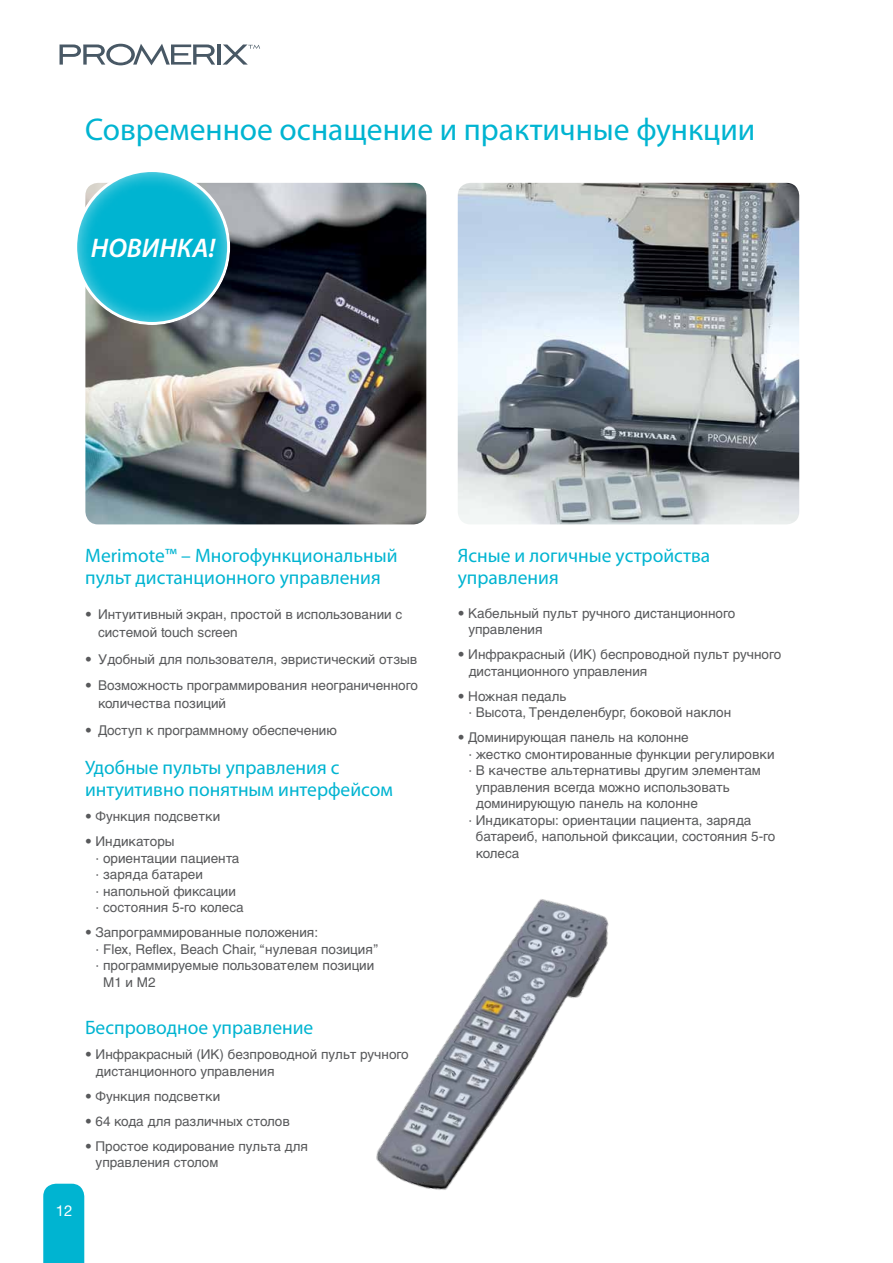
<style>
.page{position:relative;width:893px;height:1263px;background:#fff}
.page>*{position:absolute;margin:0;border:0;box-sizing:border-box;transform-origin:0 0}
.t1{font:31.5px "Myriad Pro";color:#00b4d1}
.t2{font:italic 600 27px "Myriad Pro";color:#fff}
.t3{font:19.5px/22.5px "Myriad Pro";color:#00b4d1}
.t4{font:15px "Helvetica Neue LT Pro";color:#fff}
.t5{font:13.5px/16.5px "Helvetica Cyr Upright";color:#58595b}
</style>
<div class="page">
<div style="left:43px;top:1184px;width:41px;height:79px;background:#00b4d1"></div>
<svg style="left:60px;top:44px;width:155px;height:21px"></svg>
<hr style="left:218px;top:45px;width:3px;height:20px;background:#485865">
<svg style="left:223px;top:45px;width:37px;height:20px"></svg>
<img style="left:458px;top:183px;width:341px;height:341px">
<img style="left:376px;top:899px;width:233px;height:291px">
<img style="left:85px;top:183px;width:341px;height:341px">
<div style="left:71px;top:166px;width:159px;height:159px;background:#fff;opacity:.75"></div>
<h1 class="t1" style="left:85px;top:110px;width:672px">Современное оснащение и практичные функции</h1>
<h2 class="t2" style="left:91px;top:230px;width:126px">НОВИНКА!</h2>
<h3 class="t3" style="left:85px;top:544px;width:314px">Merimote™ – Многофункциональный пульт дистанционного управления</h3>
<p class="t5" style="left:98px;top:606px;width:306px;line-height:18px;text-indent:-13px">• Интуитивный экран, простой в использовании с системой touch screen</p>
<p class="t5" style="left:85px;top:651px;width:334px">• Удобный для пользователя, эвристический отзыв</p>
<p class="t5" style="left:98px;top:677px;width:321px;line-height:18px;text-indent:-13px">• Возможность программирования неограниченного количества позиций</p>
<p class="t5" style="left:85px;top:722px;width:253px">• Доступ к программному обеспечению</p>
<h3 class="t3" style="left:85px;top:756px;width:309px">Удобные пульты управления с интуитивно понятным интерфейсом</h3>
<p class="t5" style="left:85px;top:808px;width:137px">• Функция подсветки</p>
<p class="t5" style="left:96px;top:833px;width:150px;text-indent:-11px">• Индикаторы<br>· ориентации пациента · заряда батареи<br>· напольной фиксации<br>· состояния 5-го колеса</p>
<p class="t5" style="left:85px;top:924px;width:235px">• Запрограммированные положения:</p>
<p class="t5" style="left:96px;top:941px;width:285px">· Flex, Reflex, Beach Chair, “нулевая позиция”</p>
<p class="t5" style="left:96px;top:957px;width:280px">· программируемые пользователем позиции</p>
<p class="t5" style="left:103px;top:974px;width:54px">M1 и M2</p>
<h3 class="t3" style="left:85px;top:1016px;width:230px">Беспроводное управление</h3>
<p class="t5" style="left:96px;top:1046px;width:315px;text-indent:-11px">• Инфракрасный (ИК) безпроводной пульт ручного дистанционного управления</p>
<p class="t5" style="left:85px;top:1088px;width:137px">• Функция подсветки</p>
<p class="t5" style="left:85px;top:1113px;width:206px">• 64 кода для различных столов</p>
<p class="t5" style="left:96px;top:1138px;width:214px;text-indent:-11px">• Простое кодирование пульта для управления столом</p>
<p class="t4" style="left:56px;top:1202px;width:18px">12</p>
<h3 class="t3" style="left:458px;top:544px;width:254px">Ясные и логичные устройства управления</h3>
<p class="t5" style="left:468px;top:605px;width:268px;text-indent:-11px">• Кабельный пульт ручного дистанционного управления</p>
<p class="t5" style="left:468px;top:646px;width:314px;text-indent:-11px">• Инфракрасный (ИК) беспроводной пульт ручного дистанционного управления</p>
<p class="t5" style="left:468px;top:688px;width:264px;text-indent:-11px">• Ножная педаль<br>· Высота, Тренделенбург, боковой наклон</p>
<p class="t5" style="left:458px;top:729px;width:233px">• Доминирующая панель на колонне</p>
<p class="t5" style="left:468px;top:746px;width:308px">· жестко смонтированные функции регулировки</p>
<p class="t5" style="left:468px;top:762px;width:294px">· В качестве альтернативы другим элементам</p>
<p class="t5" style="left:476px;top:779px;width:255px">управления всегда можно использовать</p>
<p class="t5" style="left:476px;top:795px;width:224px">доминирующую панель на колонне</p>
<p class="t5" style="left:468px;top:812px;width:285px">· Индикаторы: ориентации пациента, заряда</p>
<p class="t5" style="left:476px;top:828px;width:301px">батареиб, напольной фиксации, состояния 5-го</p>
<p class="t5" style="left:476px;top:845px;width:45px">колеса</p>
</div>
